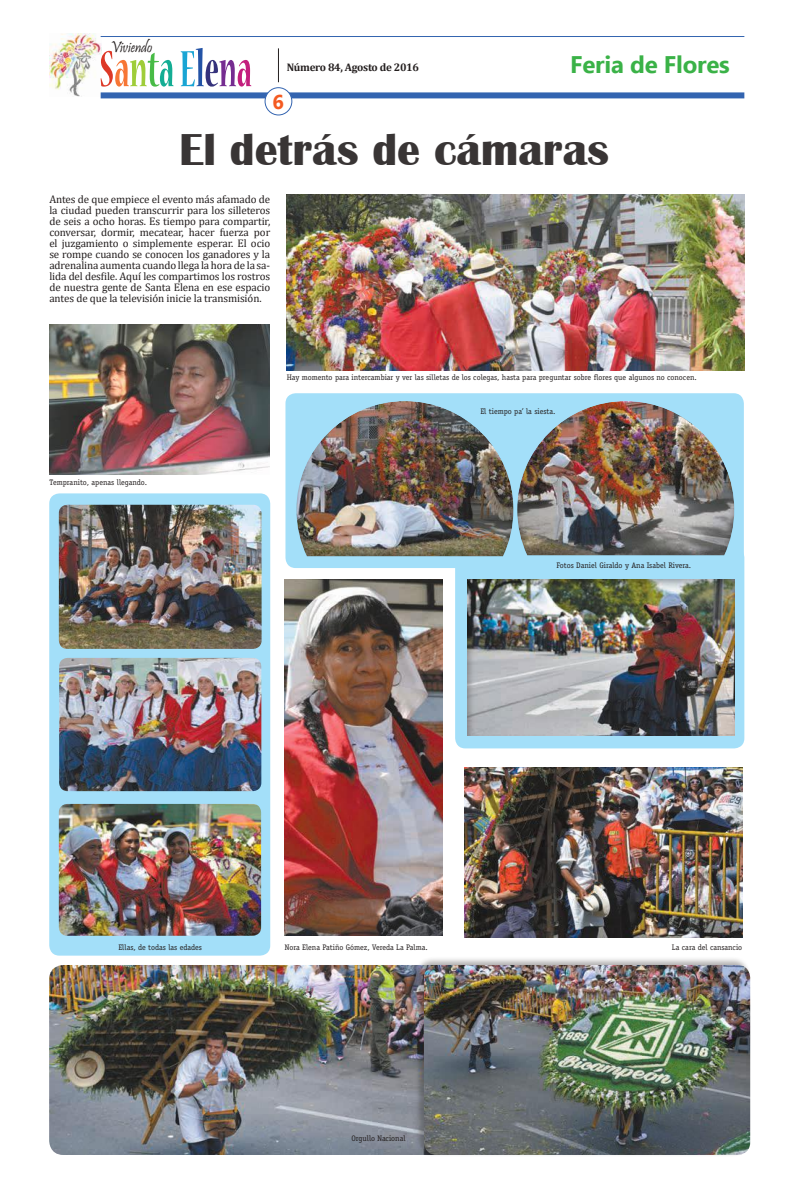
<style>
.page{position:relative;width:794px;height:1191px;background:#fff}
.page>*{position:absolute;margin:0;border:0;box-sizing:border-box;transform-origin:0 0}
.t1{font:700 46px "Britannic";color:#393535}
.t2{font:700 24px "Ebrima";letter-spacing:-.01em;color:#3ab247}
.t3{font:700 20px "Ebrima";color:#f45a21}
.t4{font:16.3px "Pristina";color:#241f1f;scale:.9 1}
.t5{font:11px/11px "Cambria";letter-spacing:-.01em;color:#241f1f;text-align:justify}
.t6{font:700 11px "Cambria";letter-spacing:-.025em;color:#241f1f}
.t7{font:8px "Officina Serif Std";color:#241f1f}
</style>
<div class="page">
<img style="left:49px;top:33px;width:52px;height:64px">
<svg style="left:101px;top:51px;width:73px;height:36px"></svg>
<svg style="left:181px;top:48px;width:70px;height:39px"></svg>
<div style="left:101px;top:92px;width:643px;height:6px;background:#3364b0"></div>
<hr style="left:278px;top:48px;width:1px;height:34px;background:#241f1f">
<hr style="left:101px;top:36px;width:643px;height:1px;background:#3364b0">
<div style="left:265px;top:88px;width:27px;height:27px;background:#fff;border-radius:50%"></div>
<div style="left:264px;top:87px;width:28px;height:28px;border:1px solid #3364b0;border-radius:50%"></div>
<div style="left:285px;top:393px;width:459px;height:175px;background:#a3dff9;border-radius:10px"></div>
<div style="left:49px;top:493px;width:221px;height:462px;background:#a3dff9;border-radius:10px"></div>
<div style="left:455px;top:547px;width:289px;height:201px;background:#a3dff9;border-radius:10px"></div>
<img style="left:49px;top:325px;width:221px;height:149px">
<div style="left:467px;top:579px;width:269px;height:158px;background:#241f1f;opacity:.3"></div>
<img style="left:287px;top:194px;width:457px;height:176px">
<img style="left:285px;top:580px;width:158px;height:355px">
<img style="left:59px;top:505px;width:202px;height:144px">
<img style="left:59px;top:658px;width:202px;height:133px">
<img style="left:59px;top:804px;width:202px;height:131px">
<img style="left:464px;top:767px;width:278px;height:170px">
<img style="left:49px;top:965px;width:365px;height:190px">
<div style="left:414px;top:956px;width:337px;height:200px;background:#241f1f;opacity:.35"></div>
<img style="left:424px;top:965px;width:326px;height:190px">
<div style="left:296px;top:399px;width:219px;height:219px;background:#241f1f;opacity:.35"></div>
<div style="left:516px;top:399px;width:219px;height:219px;background:#241f1f;opacity:.35"></div>
<h3 class="t4" style="left:110px;top:38px;width:48px">Viviendo</h3>
<p class="t6" style="left:287px;top:59px;width:134px">Número 84, Agosto de 2016</p>
<h2 class="t2" style="left:570px;top:47px;width:161px">Feria de Flores</h2>
<h3 class="t3" style="left:272px;top:87px;width:13px">6</h3>
<h1 class="t1" style="left:179px;top:124px;width:431px">El detrás de cámaras</h1>
<p class="t5" style="left:49px;top:193px;width:222px">Antes de que empiece el evento más afamado de la ciudad pueden transcurrir para los silleteros de seis a ocho horas. Es tiempo para compartir, conversar, dormir, mecatear, hacer fuerza por el juzgamiento o simplemente esperar. El ocio se rompe cuando se conocen los ganadores y la adrenalina aumenta cuando llega la hora de la sa&shy;lida del desfile. Aquí les compartimos los rostros de nuestra gente de Santa Elena en ese espacio antes de que la televisión inicie la transmisión.</p>
<p class="t7" style="left:50px;top:478px;width:99px">Tempranito, apenas llegando.</p>
<p class="t7" style="left:287px;top:373px;width:412px">Hay momento para intercambiar y ver las silletas de los colegas, hasta para preguntar sobre flores que algunos no conocen.</p>
<p class="t7" style="left:480px;top:407px;width:77px">El tiempo pa’ la siesta.</p>
<p class="t7" style="left:556px;top:561px;width:136px">Fotos Daniel Giraldo y Ana Isabel Rivera.</p>
<p class="t7" style="left:118px;top:942px;width:85px">Ellas, de todas las edades</p>
<p class="t7" style="left:285px;top:942px;width:144px">Nora Elena Patiño Gómez, Vereda La Palma.</p>
<p class="t7" style="left:672px;top:942px;width:72px">La cara del cansancio</p>
<p class="t7" style="left:351px;top:1134px;width:56px">Orgullo Nacional</p>
</div>
